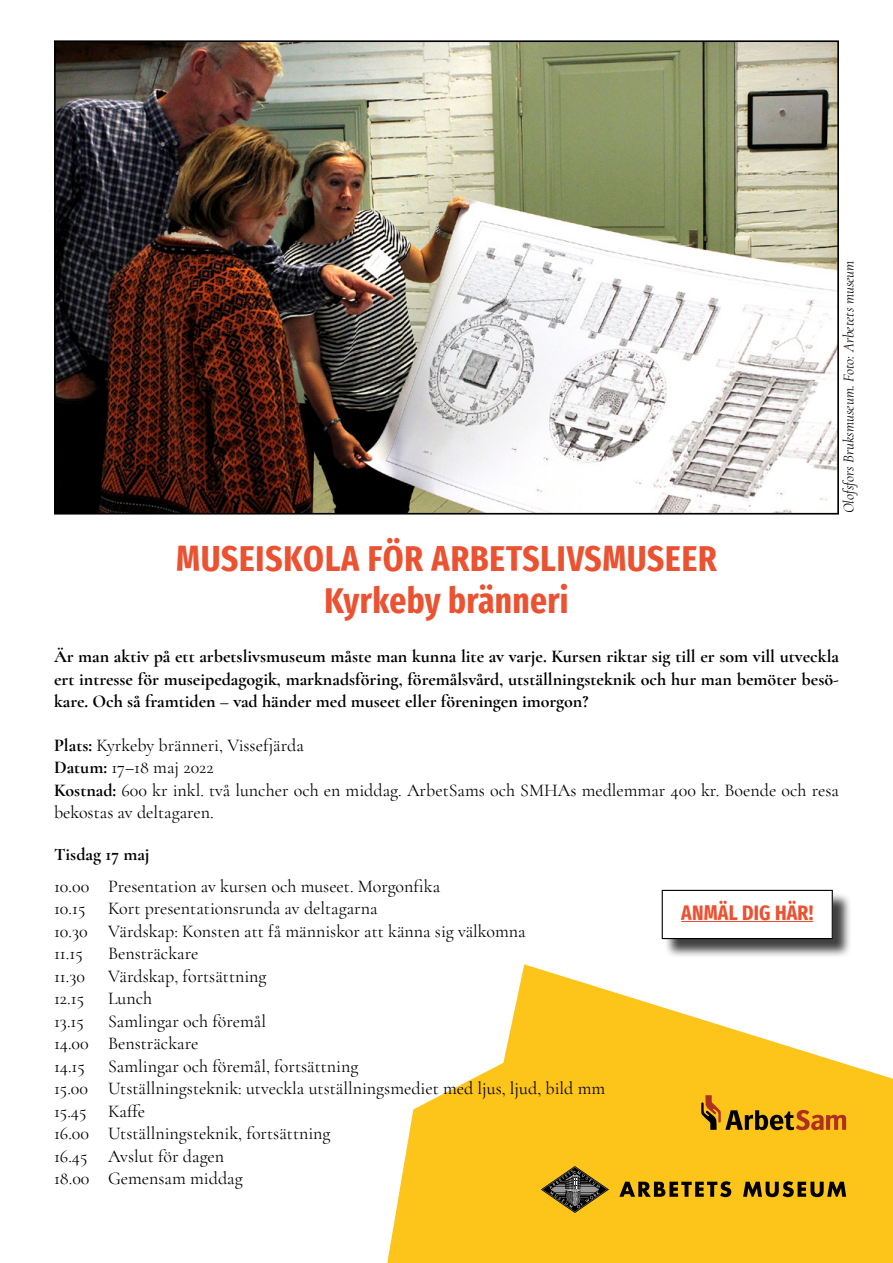
<style>
.page{position:relative;width:893px;height:1263px;background:#fff}
.page>*{position:absolute;margin:0;border:0;box-sizing:border-box;transform-origin:0 0}
.t1{font:700 extra-condensed 36px/42px "Fira Sans";letter-spacing:.02em;color:#ea5232;text-align:center}
.t2{font:700 extra-condensed 21px "Fira Sans";letter-spacing:.01em;color:#ea5232}
.t3{font:18px/22.5px "Cormorant Garamond";color:#000}
.t4{font:700 18px/22.5px "Cormorant Garamond";color:#000;text-align:justify}
.t5{font:italic 15px "Cormorant Garamond";color:#000}
.s1{font-weight:700}
</style>
<div class="page">
<svg style="left:387px;top:964px;width:506px;height:299px;fill:#fdc419"></svg>
<img style="left:57px;top:43px;width:779px;height:468px">
<div style="left:54px;top:40px;width:785px;height:474px;border:2px solid #000"></div>
<svg style="left:701px;top:1095px;width:145px;height:35px"></svg>
<svg style="left:619px;top:1181px;width:112px;height:16px"></svg>
<svg style="left:743px;top:1181px;width:103px;height:16px"></svg>
<svg style="left:541px;top:1166px;width:68px;height:47px"></svg>
<div style="left:663px;top:892px;width:189px;height:66px;background:#000;opacity:.75"></div>
<div style="left:662px;top:890px;width:170px;height:48px;background:#fff"></div>
<div style="left:662px;top:890px;width:171px;height:49px;border:1px solid #000"></div>
<hr style="left:681px;top:921px;width:132px;height:1px;background:#ea5232">
<h1 class="t1" style="left:176px;top:535px;width:542px">MUSEISKOLA FÖR ARBETSLIVSMUSEER<br>Kyrkeby bränneri</h1>
<p class="t5" style="left:840px;top:513px;width:254px;rotate:-90deg">Olofsfors Bruksmuseum. Foto: Arbetets museum</p>
<p class="t4" style="left:54px;top:645px;width:787px">Är man aktiv på ett arbetslivsmuseum måste man kunna lite av varje. Kursen riktar sig till er som vill utveckla ert intresse för museipedagogik, marknadsföring, föremålsvård, utställningsteknik och hur man bemöter besö&shy;kare. Och så framtiden – vad händer med museet eller föreningen imorgon?</p>
<p class="t3" style="left:54px;top:734px;width:786px"><span class="s1">Plats:</span> Kyrkeby bränneri, Vissefjärda<br><span class="s1">Datum:</span> 17–18 maj 2022<br><span class="s1">Kostnad:</span> 600 kr inkl. två luncher och en middag. ArbetSams och SMHAs medlemmar 400 kr. Boende och resa bekostas av deltagaren.</p>
<p class="t4" style="left:54px;top:843px;width:97px">Tisdag 17 maj</p>
<p class="t3" style="left:54px;top:875px;width:388px">10.00 Presentation av kursen och museet. Morgonfika<br>10.15</p>
<p class="t2" style="left:681px;top:895px;width:134px">ANMÄL DIG HÄR!</p>
<p class="t3" style="left:54px;top:897px;width:473px;text-indent:54px">Kort presentationsrunda av deltagarna<br>10.30 Värdskap: Konsten att få människor att känna sig välkomna<br>11.15</p>
<p class="t3" style="left:108px;top:942px;width:92px">Bensträckare</p>
<p class="t3" style="left:54px;top:965px;width:33px">11.30</p>
<p class="t3" style="left:108px;top:965px;width:160px">Värdskap, fortsättning</p>
<p class="t3" style="left:54px;top:987px;width:32px">12.15</p>
<p class="t3" style="left:108px;top:987px;width:46px">Lunch</p>
<p class="t3" style="left:54px;top:1010px;width:31px">13.15</p>
<p class="t3" style="left:54px;top:1010px;width:214px;text-indent:54px">Samlingar och föremål<br>14.00 Bensträckare<br>14.15</p>
<p class="t3" style="left:54px;top:1055px;width:553px;text-indent:54px">Samlingar och föremål, fortsättning<br>15.00 Utställningsteknik: utveckla utställningsmediet med ljus, ljud, bild mm 15.45 Kaffe<br>16.00 Utställningsteknik, fortsättning<br>16.45 Avslut för dagen<br>18.00 Gemensam middag</p>
</div>
